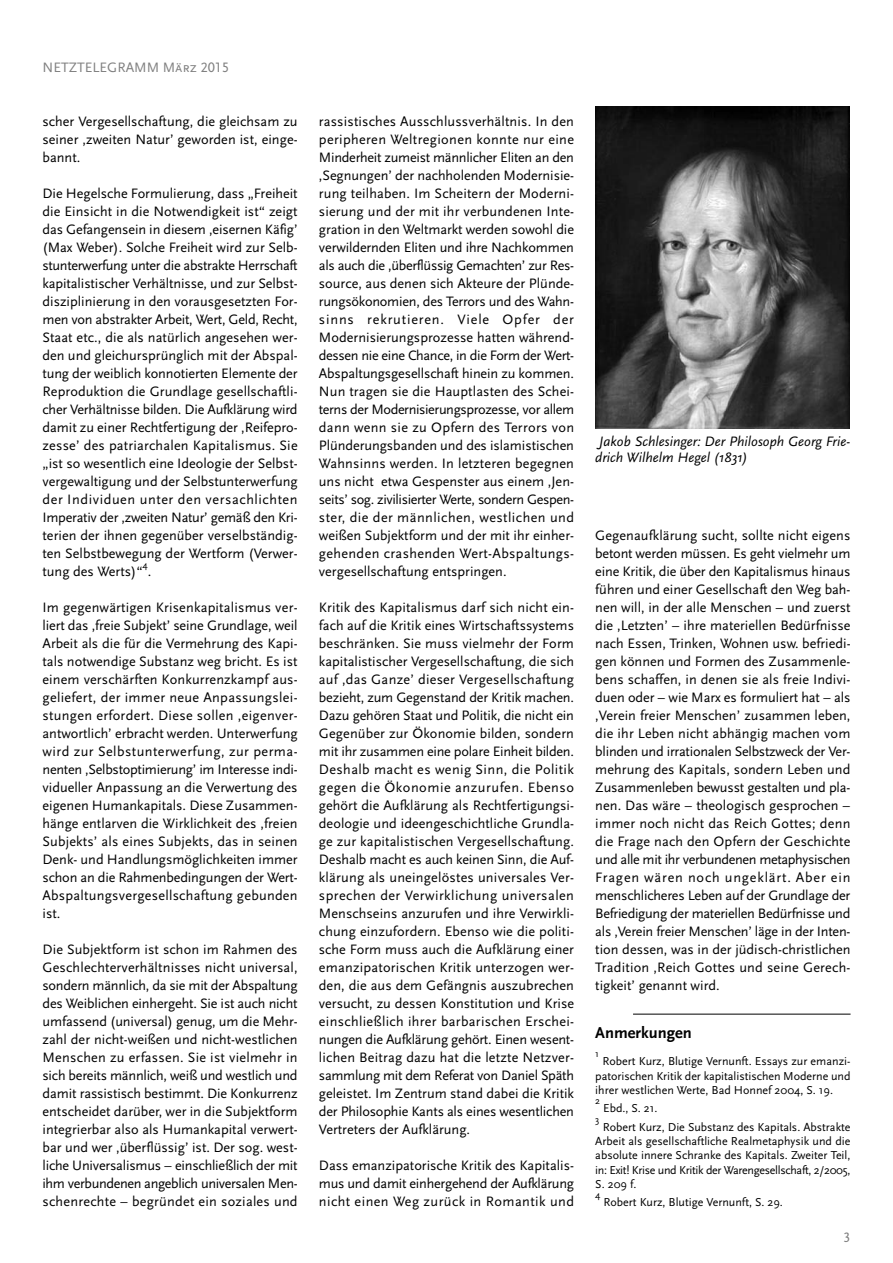
<style>
.page{position:relative;width:893px;height:1263px;background:#fff}
.page>*{position:absolute;margin:0;border:0;box-sizing:border-box;transform-origin:0 0}
.t1{font:700 16.5px "Scala Sans";color:#000}
.t2{font:14.25px/18px "Scala Sans";color:#000;text-align:justify}
.t3{font:italic 14.25px/16.5px "Scala Sans";color:#000}
.t4{font:14.25px "Scala Sans Caps";color:#808080}
.t5{font:12px/14.2px "Scala Sans";color:#000;text-align:justify}
.t6{font:10.05px "Scala Sans";color:#000}
</style>
<div class="page">
<hr style="left:633px;top:1014px;width:217px;height:1px;background:#000">
<img style="left:595px;top:106px;width:254px;height:323px">
<p class="t4" style="left:43px;top:59px;width:188px">NETZTELEGRAMM März 2015</p>
<p class="t2" style="left:43px;top:114px;width:257px">scher Vergesellschaftung, die gleichsam zu seiner ‚zweiten Natur’ geworden ist, einge&shy;bannt.</p>
<p class="t2" style="left:43px;top:186px;width:257px">Die Hegelsche Formulierung, dass „Freiheit die Einsicht in die Notwendigkeit ist“ zeigt das Gefangensein in diesem ‚eisernen Käfig’ (Max Weber). Solche Freiheit wird zur Selb&shy;stunterwerfung unter die abstrakte Herrschaft kapitalistischer Verhältnisse, und zur Selbst&shy;disziplinierung in den vorausgesetzten For&shy;men von abstrakter Arbeit, Wert, Geld, Recht, Staat etc., die als natürlich angesehen wer&shy;den und gleichursprünglich mit der Abspal&shy;tung der weiblich konnotierten Elemente der Reproduktion die Grundlage gesellschaftli&shy;cher Verhältnisse bilden. Die Aufklärung wird damit zu einer Rechtfertigung der ‚Reifepro&shy;zesse’ des patriarchalen Kapitalismus. Sie „ist so wesentlich eine Ideologie der Selbst&shy;vergewaltigung und der Selbstunterwerfung der Individuen unter den versachlichten Imperativ der ‚zweiten Natur’ gemäß den Kri&shy;terien der ihnen gegenüber verselbständig&shy;ten Selbstbewegung der Wertform (Verwer&shy;tung des Werts)“ .</p>
<p class="t6" style="left:143px;top:561px;width:7px">4</p>
<p class="t2" style="left:43px;top:600px;width:257px">Im gegenwärtigen Krisenkapitalismus ver&shy;liert das ‚freie Subjekt’ seine Grundlage, weil Arbeit als die für die Vermehrung des Kapi&shy;tals notwendige Substanz weg bricht. Es ist einem verschärften Konkurrenzkampf aus&shy;geliefert, der immer neue Anpassungslei&shy;stungen erfordert. Diese sollen ‚eigenver&shy;antwortlich’ erbracht werden. Unterwerfung wird zur Selbstunterwerfung, zur perma&shy;nenten ‚Selbstoptimierung’ im Interesse indi&shy;vidueller Anpassung an die Verwertung des eigenen Humankapitals. Diese Zusammen&shy;hänge entlarven die Wirklichkeit des ‚freien Subjekts’ als eines Subjekts, das in seinen Denk- und Handlungsmöglichkeiten immer schon an die Rahmenbedingungen der Wert-Abspaltungsvergesellschaftung gebunden ist.</p>
<p class="t2" style="left:43px;top:942px;width:257px">Die Subjektform ist schon im Rahmen des Geschlechterverhältnisses nicht universal, sondern männlich, da sie mit der Abspaltung des Weiblichen einhergeht. Sie ist auch nicht umfassend (universal) genug, um die Mehr&shy;zahl der nicht-weißen und nicht-westlichen Menschen zu erfassen. Sie ist vielmehr in sich bereits männlich, weiß und westlich und damit rassistisch bestimmt. Die Konkurrenz entscheidet darüber, wer in die Subjektform integrierbar also als Humankapital verwert&shy;bar und wer ‚überflüssig’ ist. Der sog. west&shy;liche Universalismus – einschließlich der mit ihm verbundenen angeblich universalen Men&shy;schenrechte – begründet ein soziales und</p>
<p class="t2" style="left:319px;top:114px;width:257px">rassistisches Ausschlussverhältnis. In den peripheren Weltregionen konnte nur eine Minderheit zumeist männlicher Eliten an den ‚Segnungen’ der nachholenden Modernisie&shy;rung teilhaben. Im Scheitern der Moderni&shy;sierung und der mit ihr verbundenen Inte&shy;gration in den Weltmarkt werden sowohl die verwildernden Eliten und ihre Nachkommen als auch die ‚überflüssig Gemachten’ zur Res&shy;source, aus denen sich Akteure der Plünde&shy;rungsökonomien, des Terrors und des Wahn&shy;sinns rekrutieren. Viele Opfer der Modernisierungsprozesse hatten während&shy;dessen nie eine Chance, in die Form der Wert-Abspaltungsgesellschaft hinein zu kommen.<br>Nun tragen sie die Hauptlasten des Schei&shy;terns der Modernisierungsprozesse, vor allem dann wenn sie zu Opfern des Terrors von Plünderungsbanden und des islamistischen Wahnsinns werden. In letzteren begegnen uns nicht etwa Gespenster aus einem ‚Jen&shy;seits’ sog. zivilisierter Werte, sondern Gespen&shy;ster, die der männlichen, westlichen und weißen Subjektform und der mit ihr einher&shy;gehenden crashenden Wert-Abspaltungs&shy;vergesellschaftung entspringen.</p>
<p class="t2" style="left:319px;top:600px;width:257px">Kritik des Kapitalismus darf sich nicht ein&shy;fach auf die Kritik eines Wirtschaftssystems beschränken. Sie muss vielmehr der Form kapitalistischer Vergesellschaftung, die sich auf ‚das Ganze’ dieser Vergesellschaftung bezieht, zum Gegenstand der Kritik machen.<br>Dazu gehören Staat und Politik, die nicht ein Gegenüber zur Ökonomie bilden, sondern mit ihr zusammen eine polare Einheit bilden.<br>Deshalb macht es wenig Sinn, die Politik gegen die Ökonomie anzurufen. Ebenso gehört die Aufklärung als Rechtfertigungsi&shy;deologie und ideengeschichtliche Grundla&shy;ge zur kapitalistischen Vergesellschaftung.<br>Deshalb macht es auch keinen Sinn, die Auf&shy;klärung als uneingelöstes universales Ver&shy;sprechen der Verwirklichung universalen Menschseins anzurufen und ihre Verwirkli&shy;chung einzufordern. Ebenso wie die politi&shy;sche Form muss auch die Aufklärung einer emanzipatorischen Kritik unterzogen wer&shy;den, die aus dem Gefängnis auszubrechen versucht, zu dessen Konstitution und Krise einschließlich ihrer barbarischen Erschei&shy;nungen die Aufklärung gehört. Einen wesent&shy;lichen Beitrag dazu hat die letzte Netzver&shy;sammlung mit dem Referat von Daniel Späth geleistet. Im Zentrum stand dabei die Kritik der Philosophie Kants als eines wesentlichen Vertreters der Aufklärung.</p>
<p class="t2" style="left:319px;top:1158px;width:257px">Dass emanzipatorische Kritik des Kapitalis&shy;mus und damit einhergehend der Aufklärung nicht einen Weg zurück in Romantik und</p>
<p class="t3" style="left:595px;top:434px;width:257px">Jakob Schlesinger: Der Philosoph Georg Frie&shy;drich Wilhelm Hegel (1831)</p>
<p class="t2" style="left:595px;top:528px;width:257px">Gegenaufklärung sucht, sollte nicht eigens betont werden müssen. Es geht vielmehr um eine Kritik, die über den Kapitalismus hinaus führen und einer Gesellschaft den Weg bah&shy;nen will, in der alle Menschen – und zuerst die ‚Letzten’ – ihre materiellen Bedürfnisse nach Essen, Trinken, Wohnen usw. befriedi&shy;gen können und Formen des Zusammenle&shy;bens schaffen, in denen sie als freie Indivi&shy;duen oder – wie Marx es formuliert hat – als ‚Verein freier Menschen’ zusammen leben, die ihr Leben nicht abhängig machen vom blinden und irrationalen Selbstzweck der Ver&shy;mehrung des Kapitals, sondern Leben und Zusammenleben bewusst gestalten und pla&shy;nen. Das wäre – theologisch gesprochen – immer noch nicht das Reich Gottes; denn die Frage nach den Opfern der Geschichte und alle mit ihr verbundenen metaphysischen Fragen wären noch ungeklärt. Aber ein menschlicheres Leben auf der Grundlage der Befriedigung der materiellen Bedürfnisse und als ‚Verein freier Menschen’ läge in der Inten&shy;tion dessen, was in der jüdisch-christlichen Tradition ‚Reich Gottes und seine Gerech&shy;tigkeit’ genannt wird.</p>
<p class="t1" style="left:595px;top:1026px;width:98px">Anmerkungen</p>
<p class="t6" style="left:595px;top:1050px;width:5px">1</p>
<p class="t5" style="left:595px;top:1055px;width:257px;text-indent:7px">Robert Kurz, Blutige Vernunft. Essays zur emanzi&shy;patorischen Kritik der kapitalistischen Moderne und ihrer westlichen Werte, Bad Honnef 2004, S. 19.</p>
<p class="t6" style="left:595px;top:1097px;width:6px">2</p>
<p class="t5" style="left:603px;top:1102px;width:56px">Ebd., S. 21.</p>
<p class="t6" style="left:595px;top:1115px;width:6px">3</p>
<p class="t5" style="left:595px;top:1121px;width:257px;text-indent:7px">Robert Kurz, Die Substanz des Kapitals. Abstrakte Arbeit als gesellschaftliche Realmetaphysik und die absolute innere Schranke des Kapitals. Zweiter Teil, in: Exit! Krise und Kritik der Warengesellschaft, 2/2005, S. 209 f.</p>
<p class="t6" style="left:595px;top:1191px;width:7px">4</p>
<p class="t5" style="left:604px;top:1196px;width:181px">Robert Kurz, Blutige Vernunft, S. 29.</p>
<p class="t4" style="left:843px;top:1229px;width:9px">3</p>
</div>
